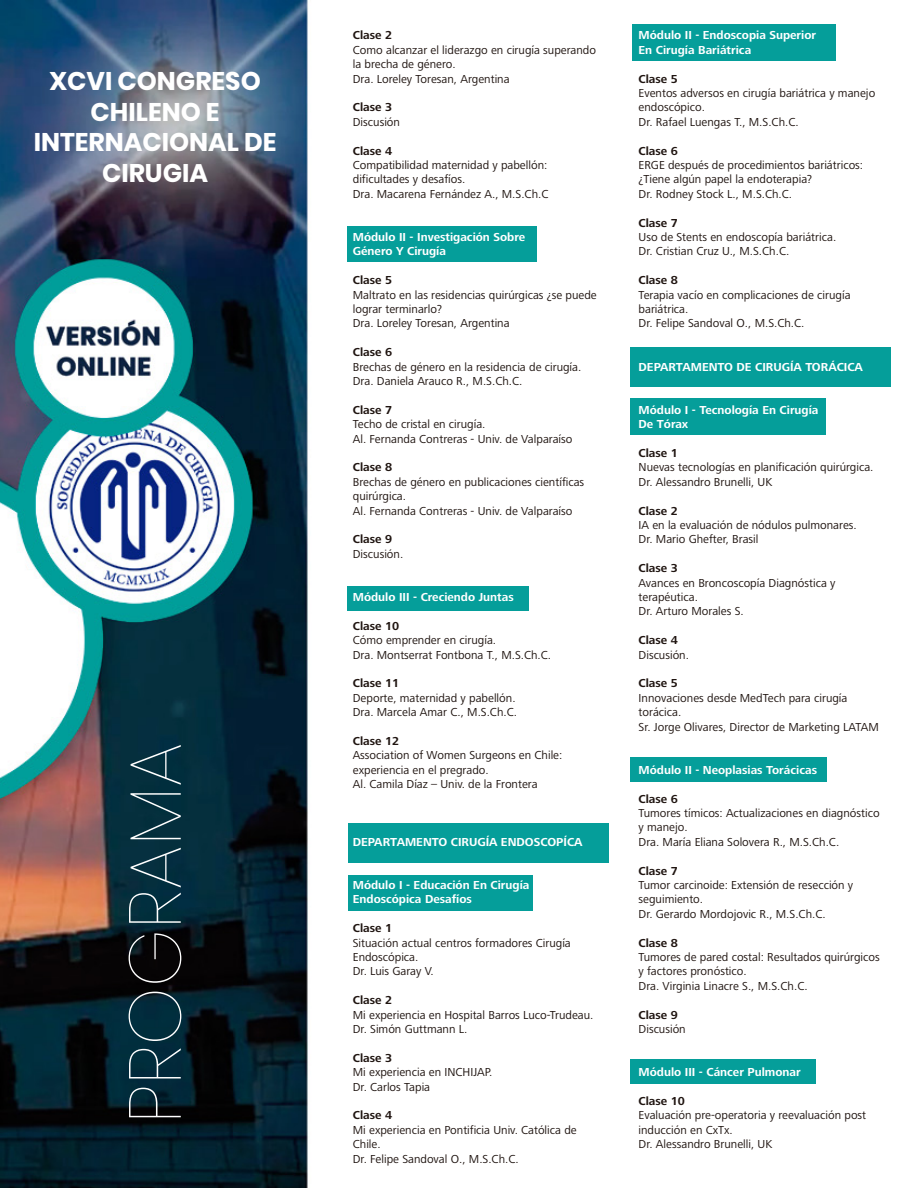
<style>
.page{position:relative;width:918px;height:1188px;background:#fff}
.page>*{position:absolute;margin:0;border:0;box-sizing:border-box;transform-origin:0 0}
.t1{font:100 73.5px "Poppins";color:#fff}
.t2{font:700 25.5px/30.6px "Poppins";color:#fff;text-align:center}
.t3{font:12px/14.4px "Frutiger Next LT";color:#1f1410}
.t4{font:700 12px/14.4px "Frutiger Next LT";color:#fff}
.t5{font:700 12px "Frutiger Next LT";color:#1f1410}
</style>
<div class="page">
<img style="left:0;top:0;width:349px;height:1188px">
<div style="left:630px;top:1059px;width:186px;height:25px;background:#059e9a"></div>
<div style="left:630px;top:757px;width:197px;height:25px;background:#059e9a"></div>
<div style="left:633px;top:25px;width:203px;height:36px;background:#059e9a"></div>
<div style="left:348px;top:875px;width:184px;height:35px;background:#059e9a"></div>
<div style="left:348px;top:823px;width:260px;height:40px;background:#059e9a"></div>
<div style="left:347px;top:586px;width:181px;height:24px;background:#059e9a"></div>
<div style="left:347px;top:226px;width:190px;height:35px;background:#059e9a"></div>
<div style="left:630px;top:398px;width:196px;height:36px;background:#059e9a"></div>
<div style="left:630px;top:348px;width:261px;height:39px;background:#059e9a"></div>
<h2 class="t2" style="left:34px;top:66px;width:244px">XCVI CONGRESO<br>CHILENO E<br>INTERNACIONAL DE<br>CIRUGIA</h2>
<h1 class="t1" style="left:112px;top:1124px;width:382px;rotate:-90deg">PROGRAMA</h1>
<p class="t5" style="left:353px;top:29px;width:41px">Clase 2</p>
<p class="t3" style="left:353px;top:43px;width:245px">Como alcanzar el liderazgo en cirugía superando la brecha de género.<br>Dra. Loreley Toresan, Argentina</p>
<p class="t5" style="left:353px;top:101px;width:41px">Clase 3</p>
<p class="t3" style="left:353px;top:115px;width:49px">Discusión</p>
<p class="t5" style="left:353px;top:144px;width:41px">Clase 4</p>
<p class="t3" style="left:353px;top:158px;width:197px">Compatibilidad maternidad y pabellón: dificultades y desafíos.<br>Dra. Macarena Fernández A., M.S.Ch.C</p>
<p class="t4" style="left:353px;top:230px;width:174px">Módulo II - Investigación Sobre<br>Género Y Cirugía</p>
<p class="t5" style="left:353px;top:274px;width:41px">Clase 5</p>
<p class="t3" style="left:353px;top:287px;width:245px">Maltrato en las residencias quirúrgicas ¿se puede lograr terminarlo?<br>Dra. Loreley Toresan, Argentina</p>
<p class="t5" style="left:353px;top:346px;width:41px">Clase 6</p>
<p class="t3" style="left:353px;top:359px;width:230px">Brechas de género en la residencia de cirugía.<br>Dra. Daniela Arauco R., M.S.Ch.C.</p>
<p class="t5" style="left:353px;top:403px;width:41px">Clase 7</p>
<p class="t3" style="left:353px;top:417px;width:221px">Techo de cristal en cirugía.<br>Al. Fernanda Contreras - Univ. de Valparaíso</p>
<p class="t5" style="left:353px;top:461px;width:41px">Clase 8</p>
<p class="t3" style="left:353px;top:475px;width:233px">Brechas de género en publicaciones científicas quirúrgica.<br>Al. Fernanda Contreras - Univ. de Valparaíso</p>
<p class="t5" style="left:353px;top:533px;width:41px">Clase 9</p>
<p class="t3" style="left:353px;top:547px;width:52px">Discusión.</p>
<p class="t4" style="left:353px;top:590px;width:162px">Módulo III - Creciendo Juntas</p>
<p class="t5" style="left:353px;top:619px;width:48px">Clase 10</p>
<p class="t3" style="left:353px;top:633px;width:200px">Cómo emprender en cirugía.<br>Dra. Montserrat Fontbona T., M.S.Ch.C.</p>
<p class="t5" style="left:353px;top:677px;width:48px">Clase 11</p>
<p class="t3" style="left:353px;top:691px;width:166px">Deporte, maternidad y pabellón.<br>Dra. Marcela Amar C., M.S.Ch.C.</p>
<p class="t5" style="left:353px;top:734px;width:48px">Clase 12</p>
<p class="t3" style="left:353px;top:748px;width:211px">Association of Women Surgeons en Chile: experiencia en el pregrado.<br>Al. Camila Díaz – Univ. de la Frontera</p>
<p class="t4" style="left:353px;top:835px;width:231px">DEPARTAMENTO CIRUGÍA ENDOSCOPÍCA</p>
<p class="t4" style="left:353px;top:878px;width:178px">Módulo I - Educación En Cirugía<br>Endoscópica Desafíos</p>
<p class="t5" style="left:353px;top:922px;width:41px">Clase 1</p>
<p class="t3" style="left:353px;top:935px;width:220px">Situación actual centros formadores Cirugía<br>Endoscópica.<br>Dr. Luis Garay V.</p>
<p class="t5" style="left:353px;top:994px;width:41px">Clase 2</p>
<p class="t3" style="left:353px;top:1007px;width:242px">Mi experiencia en Hospital Barros Luco-Trudeau.<br>Dr. Simón Guttmann L.</p>
<p class="t5" style="left:353px;top:1051px;width:41px">Clase 3</p>
<p class="t3" style="left:353px;top:1065px;width:141px">Mi experiencia en INCHIJAP.<br>Dr. Carlos Tapia</p>
<p class="t5" style="left:353px;top:1109px;width:41px">Clase 4</p>
<p class="t3" style="left:353px;top:1123px;width:225px">Mi experiencia en Pontificia Univ. Católica de<br>Chile.<br>Dr. Felipe Sandoval O., M.S.Ch.C.</p>
<p class="t4" style="left:639px;top:28px;width:179px">Módulo II - Endoscopia Superior<br>En Cirugía Bariátrica</p>
<p class="t5" style="left:639px;top:72px;width:41px">Clase 5</p>
<p class="t3" style="left:639px;top:86px;width:238px">Eventos adversos en cirugía bariátrica y manejo endoscópico.<br>Dr. Rafael Luengas T., M.S.Ch.C.</p>
<p class="t5" style="left:639px;top:144px;width:41px">Clase 6</p>
<p class="t3" style="left:639px;top:158px;width:226px">ERGE después de procedimientos bariátricos: ¿Tiene algún papel la endoterapia?<br>Dr. Rodney Stock L., M.S.Ch.C.</p>
<p class="t5" style="left:639px;top:216px;width:41px">Clase 7</p>
<p class="t3" style="left:639px;top:230px;width:199px">Uso de Stents en endoscopía bariátrica.<br>Dr. Cristian Cruz U., M.S.Ch.C.</p>
<p class="t5" style="left:639px;top:274px;width:41px">Clase 8</p>
<p class="t3" style="left:639px;top:287px;width:214px">Terapia vacío en complicaciones de cirugía bariátrica.<br>Dr. Felipe Sandoval O., M.S.Ch.C.</p>
<p class="t4" style="left:639px;top:359px;width:226px">DEPARTAMENTO DE CIRUGÍA TORÁCICA</p>
<p class="t4" style="left:639px;top:403px;width:181px">Módulo I - Tecnología En Cirugía<br>De Tórax</p>
<p class="t5" style="left:639px;top:446px;width:41px">Clase 1</p>
<p class="t3" style="left:639px;top:460px;width:236px">Nuevas tecnologías en planificación quirúrgica.<br>Dr. Alessandro Brunelli, UK</p>
<p class="t5" style="left:639px;top:504px;width:41px">Clase 2</p>
<p class="t3" style="left:639px;top:518px;width:220px">IA en la evaluación de nódulos pulmonares.<br>Dr. Mario Ghefter, Brasil</p>
<p class="t5" style="left:639px;top:562px;width:41px">Clase 3</p>
<p class="t3" style="left:639px;top:575px;width:199px">Avances en Broncoscopía Diagnóstica y terapéutica.<br>Dr. Arturo Morales S.</p>
<p class="t5" style="left:639px;top:634px;width:41px">Clase 4</p>
<p class="t3" style="left:639px;top:647px;width:52px">Discusión.</p>
<p class="t5" style="left:639px;top:677px;width:41px">Clase 5</p>
<p class="t3" style="left:639px;top:691px;width:242px">Innovaciones desde MedTech para cirugía torácica.<br>Sr. Jorge Olivares, Director de Marketing LATAM</p>
<p class="t4" style="left:639px;top:763px;width:180px">Módulo II - Neoplasias Torácicas</p>
<p class="t5" style="left:639px;top:792px;width:41px">Clase 6</p>
<p class="t3" style="left:639px;top:806px;width:243px">Tumores tímicos: Actualizaciones en diagnóstico y manejo.<br>Dra. María Eliana Solovera R., M.S.Ch.C.</p>
<p class="t5" style="left:639px;top:864px;width:41px">Clase 7</p>
<p class="t3" style="left:639px;top:878px;width:216px">Tumor carcinoide: Extensión de resección y seguimiento.<br>Dr. Gerardo Mordojovic R., M.S.Ch.C.</p>
<p class="t5" style="left:639px;top:936px;width:41px">Clase 8</p>
<p class="t3" style="left:639px;top:950px;width:243px">Tumores de pared costal: Resultados quirúrgicos y factores pronóstico.<br>Dra. Virginia Linacre S., M.S.Ch.C.</p>
<p class="t5" style="left:639px;top:1008px;width:41px">Clase 9</p>
<p class="t3" style="left:639px;top:1022px;width:49px">Discusión</p>
<p class="t4" style="left:639px;top:1065px;width:164px">Módulo III - Cáncer Pulmonar</p>
<p class="t5" style="left:639px;top:1094px;width:48px">Clase 10</p>
<p class="t3" style="left:639px;top:1108px;width:229px">Evaluación pre-operatoria y reevaluación post inducción en CxTx.<br>Dr. Alessandro Brunelli, UK</p>
</div>
